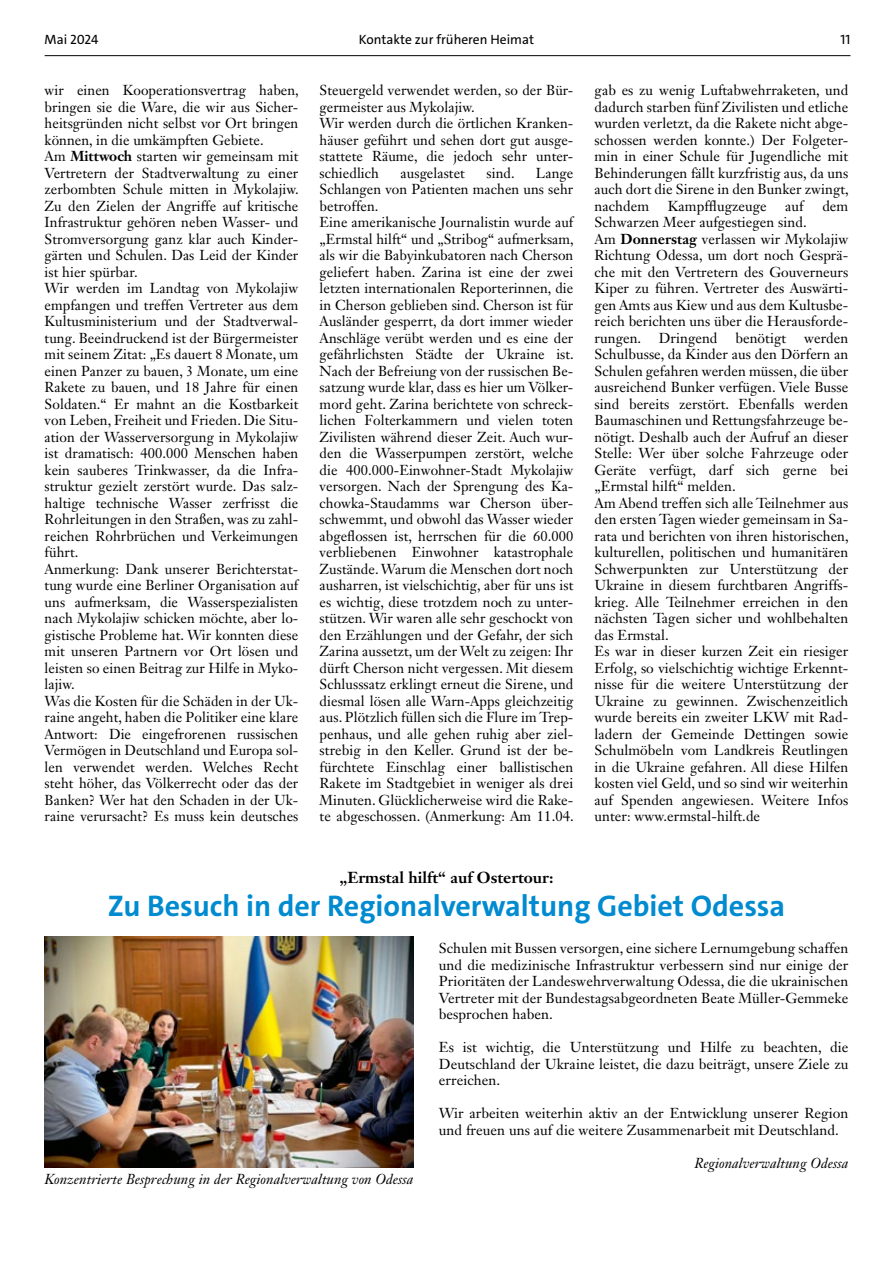
<style>
.page{position:relative;width:893px;height:1263px;background:#fff}
.page>*{position:absolute;margin:0;border:0;box-sizing:border-box;transform-origin:0 0}
.t1{font:700 30px "The Sans";color:#008bd1}
.t2{font:700 15.75px "Janson Text LT Std";color:#000}
.t3{font:14.25px/16.5px "Janson Text LT Std";letter-spacing:.005em;color:#000}
.t4{font:italic 14.25px "Janson Text LT Std";letter-spacing:.005em;color:#000}
.t5{font:13.5px "The Sans";color:#000}
.s1{font-weight:700}
</style>
<div class="page">
<hr style="left:45px;top:55px;width:805px;height:1px;background:#000">
<img style="left:45px;top:937px;width:368px;height:230px">
<p class="t5" style="left:45px;top:31px;width:55px">Mai 2024</p>
<p class="t5" style="left:359px;top:31px;width:177px">Kontakte zur früheren Heimat</p>
<p class="t5" style="left:840px;top:31px;width:11px">11</p>
<p class="t3" style="left:45px;top:82px;width:256px">wir einen Kooperationsvertrag haben, bringen sie die Ware, die wir aus Sicher&shy;heitsgründen nicht selbst vor Ort bringen können, in die umkämpften Gebiete.<br>Am <span class="s1">Mittwoch</span> starten wir gemeinsam mit Vertretern der Stadtverwaltung zu einer zerbombten Schule mitten in Mykolajiw.<br>Zu den Zielen der Angriffe auf kritische Infrastruktur gehören neben Wasser- und Stromversorgung ganz klar auch Kinder&shy;gärten und Schulen. Das Leid der Kinder ist hier spürbar.<br>Wir werden im Landtag von Mykolajiw empfangen und treffen Vertreter aus dem Kultusministerium und der Stadtverwal&shy;tung. Beeindruckend ist der Bürgermeister mit seinem Zitat: „Es dauert 8 Monate, um einen Panzer zu bauen, 3 Monate, um eine Rakete zu bauen, und 18 Jahre für einen Soldaten.“ Er mahnt an die Kostbarkeit von Leben, Freiheit und Frieden. Die Situ&shy;ation der Wasserversorgung in Mykolajiw ist dramatisch: 400.000 Menschen haben kein sauberes Trinkwasser, da die Infra&shy;struktur gezielt zerstört wurde. Das salz&shy;haltige technische Wasser zerfrisst die Rohrleitungen in den Straßen, was zu zahl&shy;reichen Rohrbrüchen und Verkeimungen führt.<br>Anmerkung: Dank unserer Berichterstat&shy;tung wurde eine Berliner Organisation auf uns aufmerksam, die Wasserspezialisten nach Mykolajiw schicken möchte, aber lo&shy;gistische Probleme hat. Wir konnten diese mit unseren Partnern vor Ort lösen und leisten so einen Beitrag zur Hilfe in Myko&shy;lajiw.<br>Was die Kosten für die Schäden in der Uk&shy;raine angeht, haben die Politiker eine klare Antwort: Die eingefrorenen russischen Vermögen in Deutschland und Europa sol&shy;len verwendet werden. Welches Recht steht höher, das Völkerrecht oder das der Banken? Wer hat den Schaden in der Uk&shy;raine verursacht? Es muss kein deutsches</p>
<p class="t3" style="left:320px;top:82px;width:255px">Steuergeld verwendet werden, so der Bür&shy;germeister aus Mykolajiw.<br>Wir werden durch die örtlichen Kranken&shy;häuser geführt und sehen dort gut ausge&shy;stattete Räume, die jedoch sehr unter&shy;schiedlich</p>
<p class="t3" style="left:401px;top:164px;width:66px">ausgelastet</p>
<p class="t3" style="left:486px;top:164px;width:30px">sind.</p>
<p class="t3" style="left:320px;top:164px;width:256px;text-indent:216px">Lange Schlangen von Patienten machen uns sehr betroffen.<br>Eine amerikanische Journalistin wurde auf „Ermstal hilft“ und „Stribog“ aufmerksam, als wir die Babyinkubatoren nach Cherson geliefert haben. Zarina ist eine der zwei letzten internationalen Reporterinnen, die in Cherson geblieben sind. Cherson ist für Ausländer gesperrt, da dort immer wieder Anschläge verübt werden und es eine der gefährlichsten Städte der Ukraine ist.<br>Nach der Befreiung von der russischen Be&shy;satzung wurde klar, dass es hier um Völker&shy;mord geht. Zarina berichtete von schreck&shy;lichen Folterkammern und vielen toten Zivilisten während dieser Zeit. Auch wur&shy;den die Wasserpumpen zerstört, welche die 400.000-Einwohner-Stadt Mykolajiw versorgen. Nach der Sprengung des Ka&shy;chowka-Staudamms war Cherson über&shy;schwemmt, und obwohl das Wasser wieder abgeflossen ist, herrschen für die 60.000 verbliebenen Einwohner katastrophale Zustände. Warum die Menschen dort noch ausharren, ist vielschichtig, aber für uns ist es wichtig, diese trotzdem noch zu unter&shy;stützen. Wir waren alle sehr geschockt von den Erzählungen und der Gefahr, der sich Zarina aussetzt, um der Welt zu zeigen: Ihr dürft Cherson nicht vergessen. Mit diesem Schlusssatz erklingt erneut die Sirene, und diesmal lösen alle Warn-Apps gleichzeitig aus. Plötzlich füllen sich die Flure im Trep&shy;penhaus, und alle gehen ruhig aber ziel&shy;strebig in den Keller. Grund ist der be&shy;fürchtete Einschlag einer ballistischen Rakete im Stadtgebiet in weniger als drei Minuten. Glücklicherweise wird die Rake&shy;te abgeschossen. (Anmerkung: Am 11.04.</p>
<p class="t3" style="left:595px;top:82px;width:256px;text-align:justify">gab es zu wenig Luftabwehrraketen, und dadurch starben fünf Zivilisten und etliche wurden verletzt, da die Rakete nicht abge&shy;schossen werden konnte.) Der Folgeter&shy;min in einer Schule für Jugendliche mit Behinderungen fällt kurzfristig aus, da uns auch dort die Sirene in den Bunker zwingt, nachdem</p>
<p class="t3" style="left:668px;top:197px;width:100px">Kampfflugzeuge</p>
<p class="t3" style="left:785px;top:197px;width:20px">auf</p>
<p class="t3" style="left:822px;top:197px;width:28px">dem</p>
<p class="t3" style="left:595px;top:214px;width:255px">Schwarzen Meer aufgestiegen sind.<br>Am <span class="s1">Donnerstag</span> verlassen wir Mykolajiw Richtung Odessa, um dort noch Gesprä&shy;che mit den Vertretern des Gouverneurs Kiper zu führen. Vertreter des Auswärti&shy;gen Amts aus Kiew und aus dem Kultusbe&shy;reich berichten uns über die Herausforde&shy;rungen. Dringend</p>
<p class="t3" style="left:595px;top:329px;width:256px;text-indent:209px">werden Schulbusse, da Kinder aus den Dörfern an Schulen gefahren werden müssen, die über ausreichend Bunker verfügen. Viele Busse sind bereits zerstört. Ebenfalls werden Baumaschinen und Rettungsfahrzeuge be&shy;nötigt. Deshalb auch der Aufruf an dieser Stelle: Wer über solche Fahrzeuge oder Geräte verfügt, darf sich gerne bei „Ermstal hilft“ melden.<br>Am Abend treffen sich alle Teilnehmer aus den ersten Tagen wieder gemeinsam in Sa&shy;rata und berichten von ihren historischen, kulturellen, politischen und humanitären Schwerpunkten zur Unterstützung der Ukraine in diesem furchtbaren Angriffs&shy;krieg. Alle Teilnehmer erreichen in den nächsten Tagen sicher und wohlbehalten das Ermstal.<br>Es war in dieser kurzen Zeit ein riesiger Erfolg, so vielschichtig wichtige Erkennt&shy;nisse für die weitere Unterstützung der Ukraine zu gewinnen. Zwischenzeitlich wurde bereits ein zweiter LKW mit Rad&shy;ladern der Gemeinde Dettingen sowie Schulmöbeln vom Landkreis Reutlingen in die Ukraine gefahren. All diese Hilfen kosten viel Geld, und so sind wir weiterhin auf Spenden angewiesen. Weitere Infos unter: www.ermstal-hilft.de</p>
<p class="t3" style="left:735px;top:329px;width:52px">benötigt</p>
<p class="t2" style="left:340px;top:867px;width:215px">„Ermstal hilft“ auf Ostertour:</p>
<h1 class="t1" style="left:108px;top:886px;width:679px">Zu Besuch in der Regionalverwaltung Gebiet Odessa</h1>
<p class="t4" style="left:45px;top:1170px;width:370px">Konzentrierte Besprechung in der Regionalverwaltung von Odessa</p>
<p class="t3" style="left:439px;top:940px;width:411px;text-align:justify">Schulen mit Bussen versorgen, eine sichere Lernumgebung schaffen und die medizinische Infrastruktur verbessern sind nur einige der Prioritäten der Landeswehrverwaltung Odessa, die die ukrainischen Vertreter mit der Bundestagsabgeordneten Beate Müller-Gemmeke besprochen haben.</p>
<p class="t3" style="left:439px;top:1039px;width:411px;text-align:justify">Es ist wichtig, die Unterstützung und Hilfe zu beachten, die Deutschland der Ukraine leistet, die dazu beiträgt, unsere Ziele zu erreichen.</p>
<p class="t3" style="left:439px;top:1105px;width:411px">Wir arbeiten weiterhin aktiv an der Entwicklung unserer Region und freuen uns auf die weitere Zusammenarbeit mit Deutschland.</p>
<p class="t4" style="left:694px;top:1154px;width:155px">Regionalverwaltung Odessa</p>
</div>
